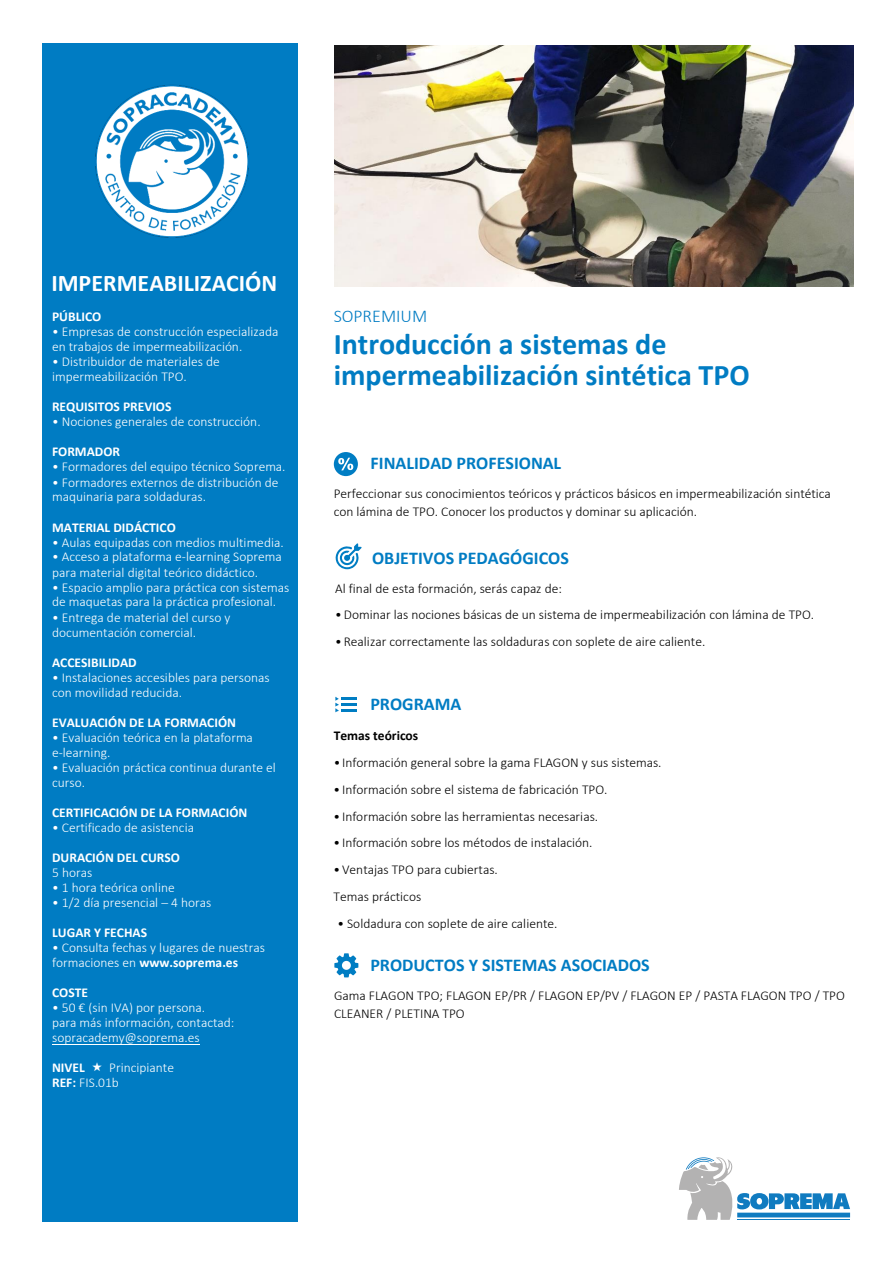
<style>
.page{position:relative;width:893px;height:1263px;background:#fff}
.page>*{position:absolute;margin:0;border:0;box-sizing:border-box;transform-origin:0 0}
.t1{font:700 30px/31.5px "Calibri";color:#007cc3}
.t2{font:700 24px "Calibri";color:#fff}
.t3{font:700 18px "Calibri";color:#007cc3}
.t4{font:300 18px "Calibri";color:#007cc3}
.t5{font:300 13.5px/15px "Calibri";color:#fff}
.t6{font:300 13.5px/17.9px "Calibri";color:#000}
.t7{font:700 13.5px/15px "Calibri";color:#fff}
.t8{font:700 13.5px "Calibri";color:#000}
.s1{font-weight:300}
.s2{font-weight:700}
</style>
<div class="page">
<div style="left:43px;top:43px;width:255px;height:1178px;background:#007cc3"></div>
<img style="left:95px;top:84px;width:154px;height:154px">
<img style="left:334px;top:46px;width:519px;height:241px">
<hr style="left:52px;top:1044px;width:148px;height:1px;background:#fff">
<svg style="left:336px;top:543px;width:26px;height:26px"></svg>
<div style="left:334px;top:452px;width:24px;height:24px;background:#007dc3;border-radius:50%"></div>
<svg style="left:338px;top:458px;width:15px;height:12px"></svg>
<svg style="left:335px;top:697px;width:22px;height:15px"></svg>
<svg style="left:334px;top:953px;width:24px;height:24px"></svg>
<svg style="left:679px;top:1157px;width:171px;height:63px"></svg>
<p class="t2" style="left:51px;top:266px;width:227px">IMPERMEABILIZACIÓN</p>
<p class="t7" style="left:52px;top:309px;width:51px">PÚBLICO</p>
<p class="t5" style="left:52px;top:324px;width:228px">• Empresas de construcción especializada en trabajos de impermeabilización.</p>
<p class="t5" style="left:52px;top:354px;width:169px">• Distribuidor de materiales de impermeabilización TPO.</p>
<p class="t7" style="left:52px;top:399px;width:121px">REQUISITOS PREVIOS</p>
<p class="t5" style="left:52px;top:414px;width:210px">• Nociones generales de construcción.</p>
<p class="t7" style="left:52px;top:444px;width:70px">FORMADOR</p>
<p class="t5" style="left:52px;top:459px;width:235px">• Formadores del equipo técnico Soprema.</p>
<p class="t5" style="left:52px;top:474px;width:228px">• Formadores externos de distribución de maquinaria para soldaduras.</p>
<p class="t7" style="left:52px;top:519px;width:125px">MATERIAL DIDÁCTICO</p>
<p class="t5" style="left:52px;top:534px;width:233px">• Aulas equipadas con medios multimedia.</p>
<p class="t5" style="left:52px;top:549px;width:231px">• Acceso a plataforma e-learning Soprema para material digital teórico didáctico.</p>
<p class="t5" style="left:52px;top:579px;width:239px">• Espacio amplio para práctica con sistemas de maquetas para la práctica profesional.</p>
<p class="t5" style="left:52px;top:609px;width:180px">• Entrega de material del curso y documentación comercial.</p>
<p class="t7" style="left:52px;top:654px;width:86px">ACCESIBILIDAD</p>
<p class="t5" style="left:52px;top:669px;width:219px">• Instalaciones accesibles para personas con movilidad reducida.</p>
<p class="t7" style="left:52px;top:714px;width:185px">EVALUACIÓN DE LA FORMACIÓN</p>
<p class="t5" style="left:52px;top:729px;width:202px">• Evaluación teórica en la plataforma e-learning.</p>
<p class="t5" style="left:52px;top:760px;width:225px">• Evaluación práctica continua durante el curso.</p>
<p class="t7" style="left:52px;top:804px;width:197px">CERTIFICACIÓN DE LA FORMACIÓN</p>
<p class="t5" style="left:52px;top:819px;width:143px">• Certificado de asistencia</p>
<p class="t7" style="left:52px;top:850px;width:129px">DURACIÓN DEL CURSO<br><span class="s1">5 horas</span></p>
<p class="t5" style="left:52px;top:880px;width:124px">• 1 hora teórica online</p>
<p class="t5" style="left:52px;top:895px;width:161px">• 1/2 día presencial – 4 horas</p>
<p class="t7" style="left:52px;top:925px;width:96px">LUGAR Y FECHAS</p>
<p class="t5" style="left:52px;top:940px;width:214px">• Consulta fechas y lugares de nuestras formaciones en <span class="s2">www.soprema.es</span></p>
<p class="t7" style="left:52px;top:985px;width:37px">COSTE</p>
<p class="t5" style="left:52px;top:1000px;width:184px">• 50 € (sin IVA) por persona.<br>para más información, contactad: sopracademy@soprema.es</p>
<p class="t7" style="left:52px;top:1060px;width:34px">NIVEL</p>
<p class="t5" style="left:52px;top:1060px;width:123px;text-indent:57px">Principiante<br><span class="s2">REF:</span> FIS.01b</p>
<p class="t4" style="left:334px;top:305px;width:95px">SOPREMIUM</p>
<p class="t1" style="left:334px;top:328px;width:418px">Introducción a sistemas de impermeabilización sintética TPO</p>
<p class="t3" style="left:371px;top:450px;width:192px">FINALIDAD PROFESIONAL</p>
<p class="t6" style="left:334px;top:485px;width:499px">Perfeccionar sus conocimientos teóricos y prácticos básicos en impermeabilización sintética con lámina de TPO. Conocer los productos y dominar su aplicación.</p>
<p class="t3" style="left:372px;top:545px;width:198px">OBJETIVOS PEDAGÓGICOS</p>
<p class="t6" style="left:335px;top:579px;width:228px">Al final de esta formación, serás capaz de:</p>
<p class="t6" style="left:335px;top:606px;width:480px">•Dominar las nociones básicas de un sistema de impermeabilización con lámina de TPO.</p>
<p class="t6" style="left:335px;top:632px;width:372px">•Realizar correctamente las soldaduras con soplete de aire caliente.</p>
<p class="t3" style="left:370px;top:691px;width:92px">PROGRAMA</p>
<p class="t8" style="left:334px;top:726px;width:86px">Temas teóricos</p>
<p class="t6" style="left:334px;top:753px;width:329px">• Información general sobre la gama FLAGON y sus sistemas.</p>
<p class="t6" style="left:334px;top:780px;width:275px">• Información sobre el sistema de fabricación TPO.</p>
<p class="t6" style="left:334px;top:807px;width:266px">• Información sobre las herramientas necesarias.</p>
<p class="t6" style="left:334px;top:834px;width:260px">• Información sobre los métodos de instalación.</p>
<p class="t6" style="left:334px;top:856px;width:166px;line-height:26.8px">•Ventajas TPO para cubiertas.<br>Temas prácticos</p>
<p class="t6" style="left:337px;top:914px;width:222px">• Soldadura con soplete de aire caliente.</p>
<p class="t3" style="left:370px;top:952px;width:281px">PRODUCTOS Y SISTEMAS ASOCIADOS</p>
<p class="t6" style="left:334px;top:987px;width:512px;line-height:17.4px">Gama FLAGON TPO; FLAGON EP/PR / FLAGON EP/PV / FLAGON EP / PASTA FLAGON TPO / TPO<br>CLEANER / PLETINA TPO</p>
</div>
